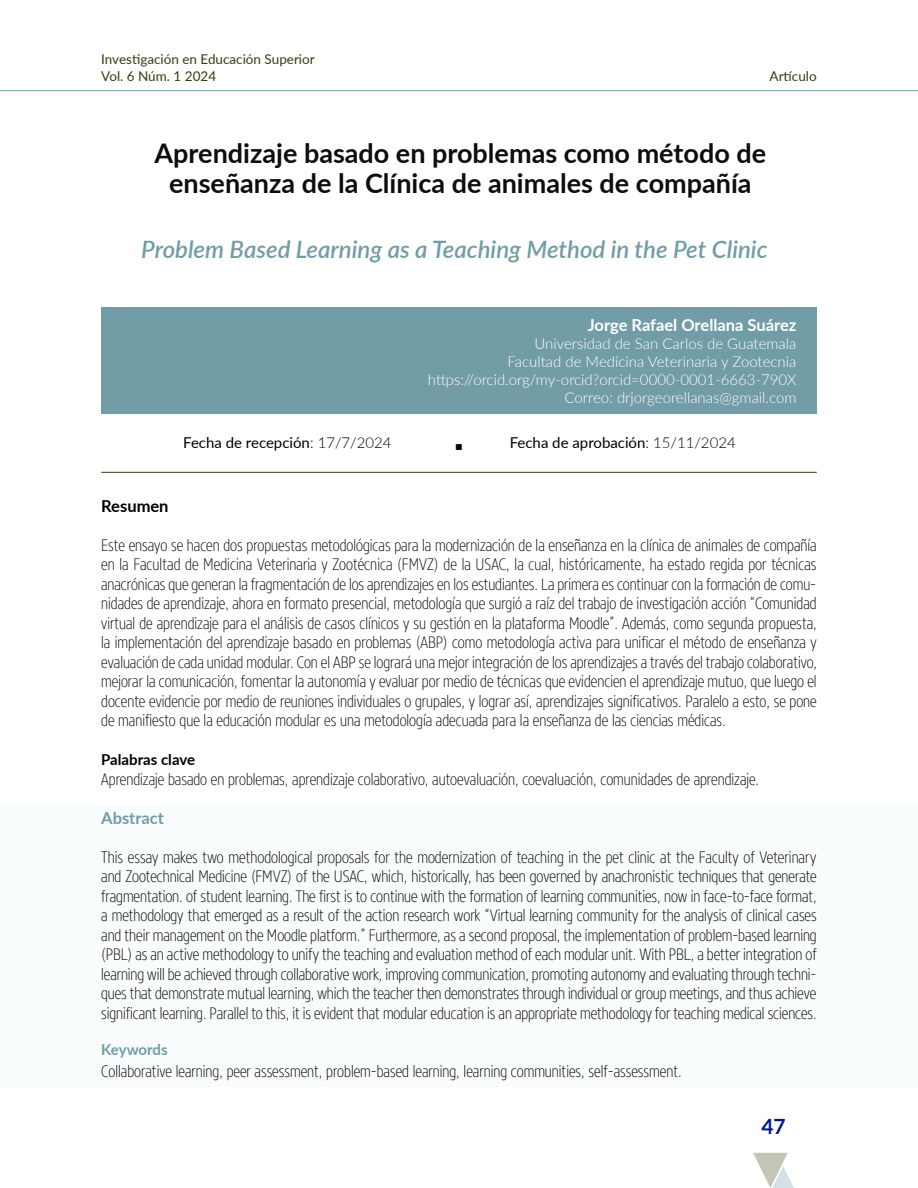
<style>
.page{position:relative;width:918px;height:1188px;background:#fff}
.page>*{position:absolute;margin:0;border:0;box-sizing:border-box;transform-origin:0 0}
.t1{font:700 27px/30px "Lato";color:#0d0d0d;text-align:center}
.t2{font:italic 600 24px "Lato";color:#729ca6}
.t3{font:700 21px "Lato";color:#03178c}
.t4{font:16.5px/19.5px "Core Sans NR27 Cn Extra Lt";color:#000;text-align:justify}
.t5{font:700 16.5px "Lato";color:#fff}
.t6{font:700 16.5px "Lato";color:#729ca6}
.t7{font:700 16.5px "Lato";color:#000}
.t8{font:300 15px/18px "Lato";color:#fff;text-align:right}
.t9{font:15px "Lato";color:#000}
.t10{font:700 15px "Lato";color:#000}
.t11{font:700 15px "Lato";letter-spacing:-.005em;color:#729ca6}
.t12{font:15px "Montserrat";color:#000}
.t13{font:13.5px/16.5px "Lato";color:#314010}
.s1{font-weight:300}
</style>
<div class="page">
<svg style="left:753px;top:1153px;width:41px;height:35px"></svg>
<hr style="left:0;top:90px;width:918px;height:1px;background:#729ca6">
<hr style="left:101px;top:472px;width:716px;height:1px;background:#314010">
<div style="left:0;top:804px;width:918px;height:282px;background:#f8fcfd"></div>
<div style="left:101px;top:308px;width:716px;height:106px;background:#729ca6"></div>
<p class="t13" style="left:101px;top:51px;width:215px">Investigación en Educación Superior<br>Vol. 6 Núm. 1 2024</p>
<p class="t13" style="left:770px;top:67px;width:49px">Artículo</p>
<h1 class="t1" style="left:155px;top:137px;width:613px">Aprendizaje basado en problemas como método de enseñanza de la Clínica de animales de compañía</h1>
<h2 class="t2" style="left:141px;top:232px;width:628px">Problem Based Learning as a Teaching Method in the Pet Clinic</h2>
<p class="t9" style="left:183px;top:432px;width:210px">Fecha de recepción<span class="s1">: 17/7/2024</span></p>
<p class="t5" style="left:588px;top:313px;width:210px">Jorge Rafael Orellana Suárez</p>
<p class="t8" style="left:428px;top:334px;width:370px">Universidad de San Carlos de Guatemala<br>Facultad de Medicina Veterinaria y Zootecnia https://orcid.org/my-orcid?orcid=0000-0001-6663-790X Correo: drjorgeorellanas@gmail.com</p>
<p class="t12" style="left:454px;top:435px;width:10px">■</p>
<p class="t9" style="left:510px;top:432px;width:228px">Fecha de aprobación<span class="s1">: 15/11/2024</span></p>
<p class="t7" style="left:101px;top:493px;width:69px">Resumen</p>
<p class="t4" style="left:101px;top:535px;width:717px">Este ensayo se hacen dos propuestas metodológicas para la modernización de la enseñanza en la clínica de animales de compañía en la Facultad de Medicina Veterinaria y Zootécnica (FMVZ) de la USAC, la cual, históricamente, ha estado regida por técnicas anacrónicas que generan la fragmentación de los aprendizajes en los estudiantes. La primera es continuar con la formación de comu&shy;nidades de aprendizaje, ahora en formato presencial, metodología que surgió a raíz del trabajo de investigación acción “Comunidad virtual de aprendizaje para el análisis de casos clínicos y su gestión en la plataforma Moodle”. Además, como segunda propuesta, la implementación del aprendizaje basado en problemas (ABP) como metodología activa para unificar el método de enseñanza y evaluación de cada unidad modular. Con el ABP se logrará una mejor integración de los aprendizajes a través del trabajo colaborativo, mejorar la comunicación, fomentar la autonomía y evaluar por medio de técnicas que evidencien el aprendizaje mutuo, que luego el docente evidencie por medio de reuniones individuales o grupales, y lograr así, aprendizajes significativos. Paralelo a esto, se pone de manifiesto que la educación modular es una metodología adecuada para la enseñanza de las ciencias médicas.</p>
<p class="t10" style="left:101px;top:748px;width:95px">Palabras clave</p>
<p class="t4" style="left:101px;top:769px;width:659px">Aprendizaje basado en problemas, aprendizaje colaborativo, autoevaluación, coevaluación, comunidades de aprendizaje.</p>
<p class="t6" style="left:101px;top:805px;width:64px">Abstract</p>
<p class="t4" style="left:101px;top:847px;width:717px">This essay makes two methodological proposals for the modernization of teaching in the pet clinic at the Faculty of Veterinary and Zootechnical Medicine (FMVZ) of the USAC, which, historically, has been governed by anachronistic techniques that generate fragmentation. of student learning. The first is to continue with the formation of learning communities, now in face-to-face format, a methodology that emerged as a result of the action research work “Virtual learning community for the analysis of clinical cases and their management on the Moodle platform.” Furthermore, as a second proposal, the implementation of problem-based learning (PBL) as an active methodology to unify the teaching and evaluation method of each modular unit. With PBL, a better integration of learning will be achieved through collaborative work, improving communication, promoting autonomy and evaluating through techni&shy;ques that demonstrate mutual learning, which the teacher then demonstrates through individual or group meetings, and thus achieve significant learning. Parallel to this, it is evident that modular education is an appropriate methodology for teaching medical sciences.</p>
<p class="t11" style="left:101px;top:1038px;width:68px">Keywords</p>
<p class="t4" style="left:101px;top:1062px;width:582px">Collaborative learning, peer assessment, problem-based learning, learning communities, self-assessment.</p>
<p class="t3" style="left:761px;top:1111px;width:26px">47</p>
</div>
